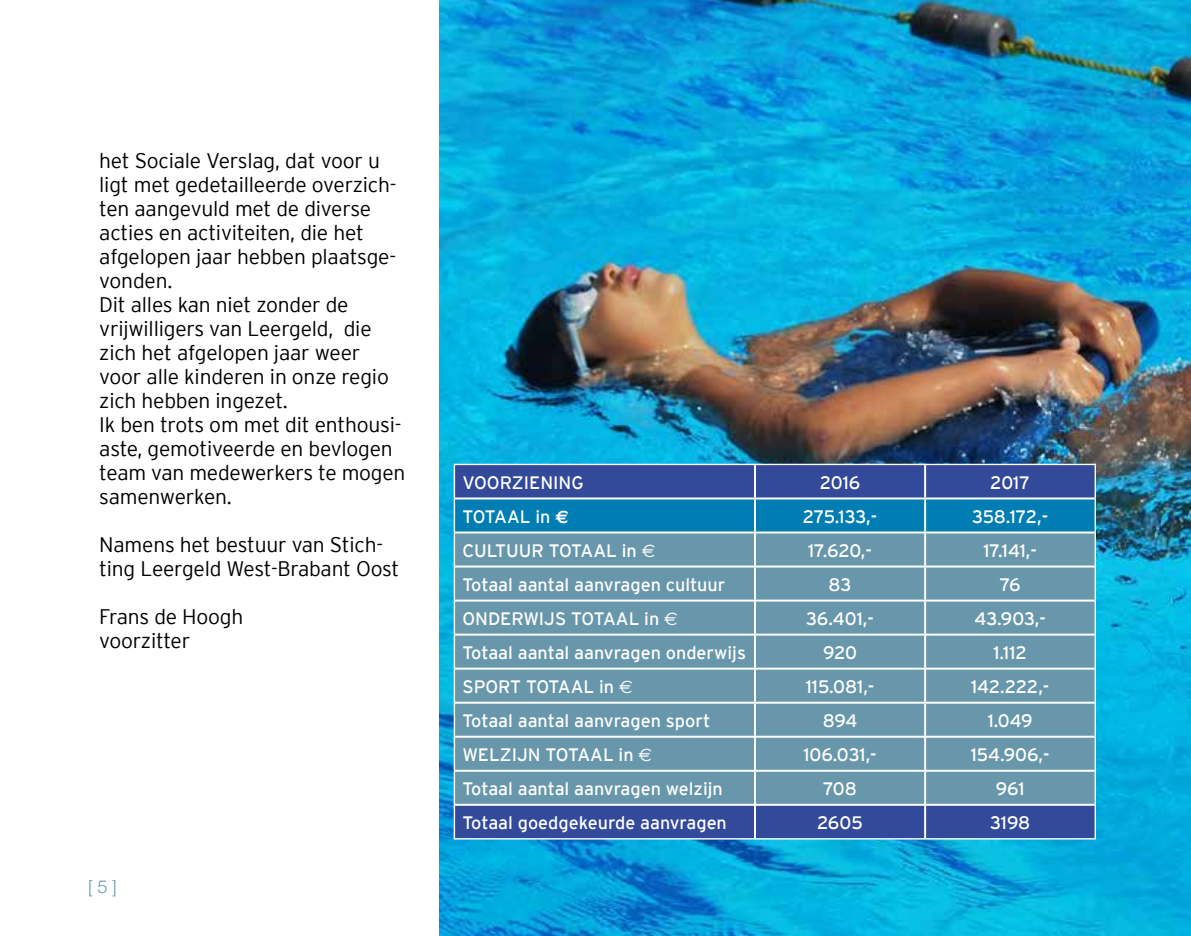
<style>
.page{position:relative;width:1191px;height:936px;background:#fff}
.page>*{position:absolute;margin:0;border:0;box-sizing:border-box;transform-origin:0 0}
.t1{font:300 21px/24px "Interstate";letter-spacing:-.01em;color:#000}
.t2{font:18px "Interstate";color:#fff}
.t3{font:300 18px "Helvetica Neue";color:#6897ab}
.s1{font-family:"Euro Sans";font-weight:700}
.s2{font-family:"Euro Sans"}
</style>
<div class="page">
<img style="left:439px;top:0;width:752px;height:935px">
<div style="left:455px;top:465px;width:639px;height:373px;background:#33499a"></div>
<div style="left:455px;top:499px;width:639px;height:32px;background:#007db2"></div>
<div style="left:455px;top:533px;width:639px;height:270px;background:#6897ab"></div>
<hr style="left:454px;top:463px;width:301px;height:2px;background:#fff">
<hr style="left:454px;top:465px;width:1px;height:33px;background:#fff">
<hr style="left:455px;top:497px;width:300px;height:2px;background:#fff">
<hr style="left:755px;top:497px;width:170px;height:2px;background:#fff">
<hr style="left:925px;top:497px;width:169px;height:2px;background:#fff">
<hr style="left:454px;top:498px;width:1px;height:34px;background:#fff">
<hr style="left:455px;top:531px;width:300px;height:2px;background:#fff">
<hr style="left:755px;top:531px;width:170px;height:2px;background:#fff">
<hr style="left:925px;top:531px;width:169px;height:2px;background:#fff">
<hr style="left:454px;top:532px;width:1px;height:34px;background:#fff">
<hr style="left:755px;top:463px;width:170px;height:2px;background:#fff">
<hr style="left:754px;top:465px;width:2px;height:32px;background:#fff">
<hr style="left:754px;top:499px;width:2px;height:32px;background:#fff">
<hr style="left:754px;top:533px;width:2px;height:32px;background:#fff">
<hr style="left:754px;top:567px;width:2px;height:32px;background:#fff">
<hr style="left:754px;top:601px;width:2px;height:32px;background:#fff">
<hr style="left:754px;top:635px;width:2px;height:32px;background:#fff">
<hr style="left:754px;top:669px;width:2px;height:32px;background:#fff">
<hr style="left:754px;top:703px;width:2px;height:32px;background:#fff">
<hr style="left:754px;top:737px;width:2px;height:32px;background:#fff">
<hr style="left:754px;top:771px;width:2px;height:32px;background:#fff">
<hr style="left:754px;top:805px;width:2px;height:33px;background:#fff">
<hr style="left:925px;top:463px;width:171px;height:2px;background:#fff">
<hr style="left:1094px;top:465px;width:2px;height:33px;background:#fff">
<hr style="left:1094px;top:498px;width:2px;height:34px;background:#fff">
<hr style="left:1094px;top:532px;width:2px;height:34px;background:#fff">
<hr style="left:924px;top:465px;width:2px;height:32px;background:#fff">
<hr style="left:924px;top:499px;width:2px;height:32px;background:#fff">
<hr style="left:924px;top:533px;width:2px;height:32px;background:#fff">
<hr style="left:924px;top:567px;width:2px;height:32px;background:#fff">
<hr style="left:924px;top:601px;width:2px;height:32px;background:#fff">
<hr style="left:924px;top:635px;width:2px;height:32px;background:#fff">
<hr style="left:924px;top:669px;width:2px;height:32px;background:#fff">
<hr style="left:924px;top:703px;width:2px;height:32px;background:#fff">
<hr style="left:924px;top:737px;width:2px;height:32px;background:#fff">
<hr style="left:924px;top:771px;width:2px;height:32px;background:#fff">
<hr style="left:924px;top:805px;width:2px;height:33px;background:#fff">
<hr style="left:455px;top:565px;width:300px;height:2px;background:#fff">
<hr style="left:755px;top:565px;width:170px;height:2px;background:#fff">
<hr style="left:925px;top:565px;width:169px;height:2px;background:#fff">
<hr style="left:454px;top:566px;width:1px;height:34px;background:#fff">
<hr style="left:1094px;top:566px;width:2px;height:34px;background:#fff">
<hr style="left:455px;top:599px;width:300px;height:2px;background:#fff">
<hr style="left:755px;top:599px;width:170px;height:2px;background:#fff">
<hr style="left:925px;top:599px;width:169px;height:2px;background:#fff">
<hr style="left:454px;top:600px;width:1px;height:34px;background:#fff">
<hr style="left:1094px;top:600px;width:2px;height:34px;background:#fff">
<hr style="left:455px;top:633px;width:300px;height:2px;background:#fff">
<hr style="left:755px;top:633px;width:170px;height:2px;background:#fff">
<hr style="left:925px;top:633px;width:169px;height:2px;background:#fff">
<hr style="left:454px;top:634px;width:1px;height:34px;background:#fff">
<hr style="left:1094px;top:634px;width:2px;height:34px;background:#fff">
<hr style="left:455px;top:667px;width:300px;height:2px;background:#fff">
<hr style="left:755px;top:667px;width:170px;height:2px;background:#fff">
<hr style="left:925px;top:667px;width:169px;height:2px;background:#fff">
<hr style="left:454px;top:668px;width:1px;height:34px;background:#fff">
<hr style="left:1094px;top:668px;width:2px;height:34px;background:#fff">
<hr style="left:455px;top:701px;width:300px;height:2px;background:#fff">
<hr style="left:755px;top:701px;width:170px;height:2px;background:#fff">
<hr style="left:925px;top:701px;width:169px;height:2px;background:#fff">
<hr style="left:454px;top:702px;width:1px;height:34px;background:#fff">
<hr style="left:1094px;top:702px;width:2px;height:34px;background:#fff">
<hr style="left:455px;top:735px;width:300px;height:2px;background:#fff">
<hr style="left:755px;top:735px;width:170px;height:2px;background:#fff">
<hr style="left:925px;top:735px;width:169px;height:2px;background:#fff">
<hr style="left:454px;top:736px;width:1px;height:34px;background:#fff">
<hr style="left:1094px;top:736px;width:2px;height:34px;background:#fff">
<hr style="left:455px;top:769px;width:300px;height:2px;background:#fff">
<hr style="left:755px;top:769px;width:170px;height:2px;background:#fff">
<hr style="left:925px;top:769px;width:169px;height:2px;background:#fff">
<hr style="left:454px;top:770px;width:1px;height:34px;background:#fff">
<hr style="left:1094px;top:770px;width:2px;height:34px;background:#fff">
<hr style="left:455px;top:803px;width:300px;height:2px;background:#fff">
<hr style="left:755px;top:803px;width:170px;height:2px;background:#fff">
<hr style="left:925px;top:803px;width:169px;height:2px;background:#fff">
<hr style="left:454px;top:804px;width:1px;height:34px;background:#fff">
<hr style="left:1094px;top:804px;width:2px;height:34px;background:#fff">
<hr style="left:454px;top:838px;width:301px;height:1px;background:#fff">
<hr style="left:755px;top:838px;width:170px;height:1px;background:#fff">
<hr style="left:925px;top:838px;width:171px;height:1px;background:#fff">
<p class="t1" style="left:99px;top:148px;width:308px">het Sociale Verslag, dat voor u ligt met gedetailleerde overzich&shy;ten aangevuld met de diverse acties en activiteiten, die het afgelopen jaar hebben plaatsge&shy;vonden.<br>Dit alles kan niet zonder de vrijwilligers van Leergeld, die zich het afgelopen jaar weer voor alle kinderen in onze regio zich hebben ingezet.<br>Ik ben trots om met dit enthousi&shy;aste, gemotiveerde en bevlogen team van medewerkers te mogen samenwerken.</p>
<p class="t1" style="left:99px;top:532px;width:302px">Namens het bestuur van Stich&shy;ting Leergeld West-Brabant Oost</p>
<p class="t1" style="left:99px;top:604px;width:146px">Frans de Hoogh voorzitter</p>
<p class="t3" style="left:88px;top:872px;width:30px">[ 5 ]</p>
<p class="t2" style="left:462px;top:472px;width:123px">VOORZIENING</p>
<p class="t2" style="left:819px;top:472px;width:42px">2016</p>
<p class="t2" style="left:990px;top:472px;width:41px">2017</p>
<p class="t2" style="left:462px;top:506px;width:108px">TOTAAL in <span class="s1">e</span></p>
<p class="t2" style="left:803px;top:506px;width:76px">275.133,-</p>
<p class="t2" style="left:972px;top:506px;width:77px">358.172,-</p>
<p class="t2" style="left:462px;top:540px;width:194px">CULTUUR TOTAAL in <span class="s2">E</span></p>
<p class="t2" style="left:808px;top:540px;width:65px">17.620,-</p>
<p class="t2" style="left:983px;top:540px;width:55px">17.141,-</p>
<p class="t2" style="left:462px;top:574px;width:264px">Totaal aantal aanvragen cultuur</p>
<p class="t2" style="left:828px;top:574px;width:24px">83</p>
<p class="t2" style="left:1000px;top:574px;width:22px">76</p>
<p class="t2" style="left:462px;top:608px;width:217px">ONDERWIJS TOTAAL in <span class="s2">E</span></p>
<p class="t2" style="left:806px;top:608px;width:69px">36.401,-</p>
<p class="t2" style="left:974px;top:608px;width:73px">43.903,-</p>
<p class="t2" style="left:462px;top:642px;width:285px">Totaal aantal aanvragen onderwijs</p>
<p class="t2" style="left:823px;top:642px;width:35px">920</p>
<p class="t2" style="left:993px;top:642px;width:35px">1.112</p>
<p class="t2" style="left:462px;top:676px;width:172px">SPORT TOTAAL in <span class="s2">E</span></p>
<p class="t2" style="left:805px;top:676px;width:70px">115.081,-</p>
<p class="t2" style="left:971px;top:676px;width:80px">142.222,-</p>
<p class="t2" style="left:462px;top:710px;width:249px">Totaal aantal aanvragen sport</p>
<p class="t2" style="left:822px;top:710px;width:36px">894</p>
<p class="t2" style="left:987px;top:710px;width:47px">1.049</p>
<p class="t2" style="left:462px;top:744px;width:191px">WELZIJN TOTAAL in <span class="s2">E</span></p>
<p class="t2" style="left:803px;top:744px;width:75px">106.031,-</p>
<p class="t2" style="left:970px;top:744px;width:80px">154.906,-</p>
<p class="t2" style="left:462px;top:778px;width:262px">Totaal aantal aanvragen welzijn</p>
<p class="t2" style="left:823px;top:778px;width:35px">708</p>
<p class="t2" style="left:996px;top:778px;width:30px">961</p>
<p class="t2" style="left:462px;top:812px;width:266px">Totaal goedgekeurde aanvragen</p>
<p class="t2" style="left:817px;top:812px;width:47px">2605</p>
<p class="t2" style="left:990px;top:812px;width:42px">3198</p>
</div>
